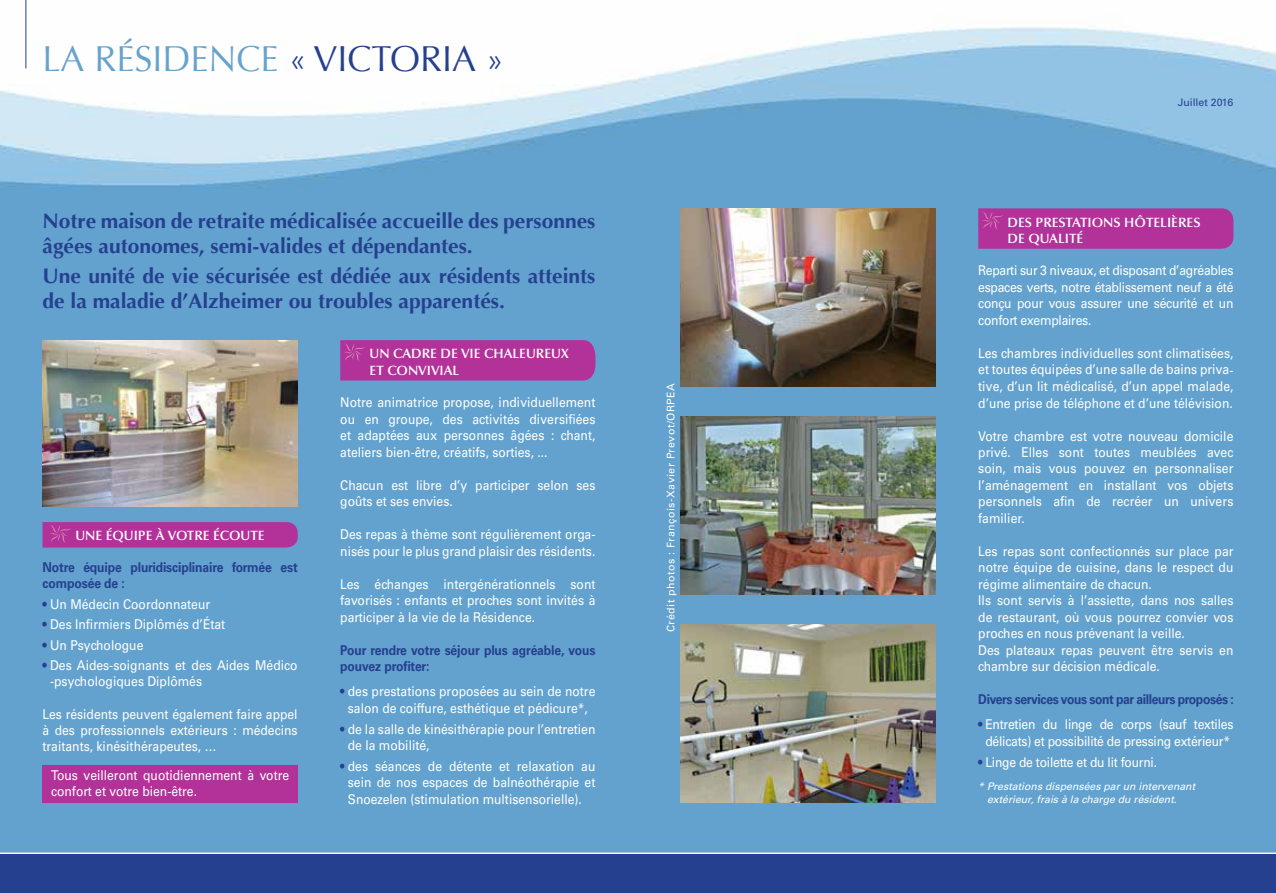
<style>
.page{position:relative;width:1276px;height:893px;background:#fff}
.page>*{position:absolute;margin:0;border:0;box-sizing:border-box;transform-origin:0 0}
.t1{font:36px "Optima";color:#65a3cc}
.t2{font:700 21px/25.5px "Optima";color:#25408f}
.t3{font:13.5px/16.5px "Univers";color:#fff;text-align:justify;scale:.9 1}
.t4{font:13.5px/16.5px "Univers";letter-spacing:-.02em;color:#fff;text-align:center;scale:.9 1}
.t5{font:700 13.5px/16.5px "Univers";letter-spacing:-.01em;color:#25408f;scale:.9 1}
.t6{font:600 13.5px/16.2px "Optima";color:#fff}
.t7{font:700 13.5px "Univers";letter-spacing:-.03em;color:#25408f;scale:.9 1}
.t8{font:italic 10.5px/12.6px "Univers";color:#fff}
.t9{font:10.5px "Univers";color:#fff}
.t10{font:10.5px "Univers";color:#25408f}
.s1{color:#25408f}
</style>
<div class="page">
<img style="left:0;top:0;width:1276px;height:855px">
<hr style="left:26px;top:0;width:1px;height:68px;background:#25408f">
<img style="left:680px;top:416px;width:255px;height:179px">
<img style="left:680px;top:624px;width:255px;height:179px">
<img style="left:680px;top:208px;width:255px;height:179px">
<div style="left:0;top:855px;width:1276px;height:38px;background:#25408f"></div>
<div style="left:978px;top:208px;width:255px;height:41px;background:#b2329a"></div>
<div style="left:340px;top:340px;width:255px;height:41px;background:#b2329a"></div>
<svg style="left:43px;top:522px;width:255px;height:26px;background:#b0359b"></svg>
<div style="left:43px;top:765px;width:255px;height:38px;background:#b2329a"></div>
<img style="left:43px;top:340px;width:255px;height:166px">
<h1 class="t1" style="left:43px;top:38px;width:463px">LA RÉSIDENCE <span class="s1">« VICTORIA »</span></h1>
<h2 class="t2" style="left:43px;top:208px;width:554px">Notre maison de retraite médicalisée accueille des personnes âgées autonomes, semi-valides et dépendantes.</h2>
<h2 class="t2" style="left:43px;top:263px;width:554px">Une unité de vie sécurisée est dédiée aux résidents atteints de la maladie d’Alzheimer ou troubles apparentés.</h2>
<p class="t6" style="left:75px;top:527px;width:191px">UNE ÉQUIPE À VOTRE ÉCOUTE</p>
<p class="t5" style="left:43px;top:559px;width:285px">Notre équipe pluridisciplinaire formée est composée de :</p>
<p class="t3" style="left:43px;top:596px;width:188px"><span class="s1">•</span> Un Médecin Coordonnateur</p>
<p class="t3" style="left:43px;top:616px;width:205px"><span class="s1">•</span> Des Infirmiers Diplômés d’État</p>
<p class="t3" style="left:43px;top:637px;width:114px"><span class="s1">•</span> Un Psychologue</p>
<p class="t3" style="left:50px;top:657px;width:276px;text-indent:-8px"><span class="s1">•</span> Des Aides-soignants et des Aides Médico -psychologiques Diplômés</p>
<p class="t3" style="left:43px;top:706px;width:285px">Les résidents peuvent également faire appel à des professionnels extérieurs : médecins traitants, kinésithérapeutes, …</p>
<p class="t3" style="left:51px;top:767px;width:266px">Tous veilleront quotidiennement à votre confort et votre bien-être.</p>
<p class="t6" style="left:370px;top:346px;width:201px">UN CADRE DE VIE CHALEUREUX<br>ET CONVIVIAL</p>
<p class="t3" style="left:340px;top:394px;width:285px">Notre animatrice propose, individuellement ou en groupe, des activités diversifiées et adaptées aux personnes âgées : chant, ateliers bien-être, créatifs, sorties, ...</p>
<p class="t3" style="left:340px;top:477px;width:285px">Chacun est libre d’y participer selon ses goûts et ses envies.</p>
<p class="t3" style="left:340px;top:526px;width:285px">Des repas à thème sont régulièrement orga&shy;nisés pour le plus grand plaisir des résidents.</p>
<p class="t3" style="left:340px;top:576px;width:285px">Les échanges intergénérationnels sont favorisés : enfants et proches sont invités à participer à la vie de la Résidence.</p>
<p class="t5" style="left:340px;top:642px;width:285px">Pour rendre votre séjour plus agréable, vous pouvez profiter:</p>
<p class="t3" style="left:340px;top:683px;width:285px;text-align:center"><span class="s1">•</span> des prestations proposées au sein de notre salon de coiffure, esthétique et pédicure*,</p>
<p class="t3" style="left:348px;top:721px;width:277px;text-indent:-8px"><span class="s1">•</span> de la salle de kinésithérapie pour l’entretien de la mobilité,</p>
<p class="t3" style="left:340px;top:758px;width:285px;text-align:center"><span class="s1">•</span> des séances de détente et relaxation au sein de nos espaces de balnéothérapie et<br>Snoezelen (stimulation multisensorielle).</p>
<p class="t9" style="left:664px;top:632px;width:251px;rotate:-90deg">Crédit photos : François-Xavier Prevot/ORPEA</p>
<p class="t10" style="left:1177px;top:96px;width:57px">Juillet 2016</p>
<p class="t6" style="left:1007px;top:214px;width:194px">DES PRESTATIONS HÔTELIÈRES<br>DE QUALITÉ</p>
<p class="t3" style="left:978px;top:263px;width:285px">Reparti sur 3 niveaux, et disposant d’agréables espaces verts, notre établissement neuf a été conçu pour vous assurer une sécurité et un confort exemplaires.</p>
<p class="t3" style="left:978px;top:345px;width:285px">Les chambres individuelles sont climatisées, et toutes équipées d’une salle de bains priva&shy;tive, d’un lit médicalisé, d’un appel malade, d’une prise de téléphone et d’une télévision.</p>
<p class="t3" style="left:978px;top:428px;width:285px">Votre chambre est votre nouveau domicile privé. Elles sont toutes meublées avec soin, mais vous pouvez en personnaliser l’aménagement en installant vos objets personnels afin de recréer un univers familier.</p>
<p class="t3" style="left:978px;top:543px;width:285px;text-align:left">Les repas sont confectionnés sur place par notre équipe de cuisine, dans le respect du régime alimentaire de chacun.<br>Ils sont servis à l’assiette, dans nos salles de restaurant, où vous pourrez convier vos proches en nous prévenant la veille.<br>Des plateaux repas peuvent être servis en chambre sur décision médicale.</p>
<p class="t7" style="left:978px;top:692px;width:285px">Divers services vous sont par ailleurs proposés :</p>
<p class="t4" style="left:978px;top:716px;width:285px"><span class="s1">•</span> Entretien du linge de corps (sauf textiles délicats) et possibilité de pressing extérieur*</p>
<p class="t4" style="left:978px;top:754px;width:200px"><span class="s1">•</span> Linge de toilette et du lit fourni.</p>
<p class="t8" style="left:987px;top:780px;width:210px;text-indent:-9px">* Prestations dispensées par un intervenant extérieur, frais à la charge du résident.</p>
</div>
